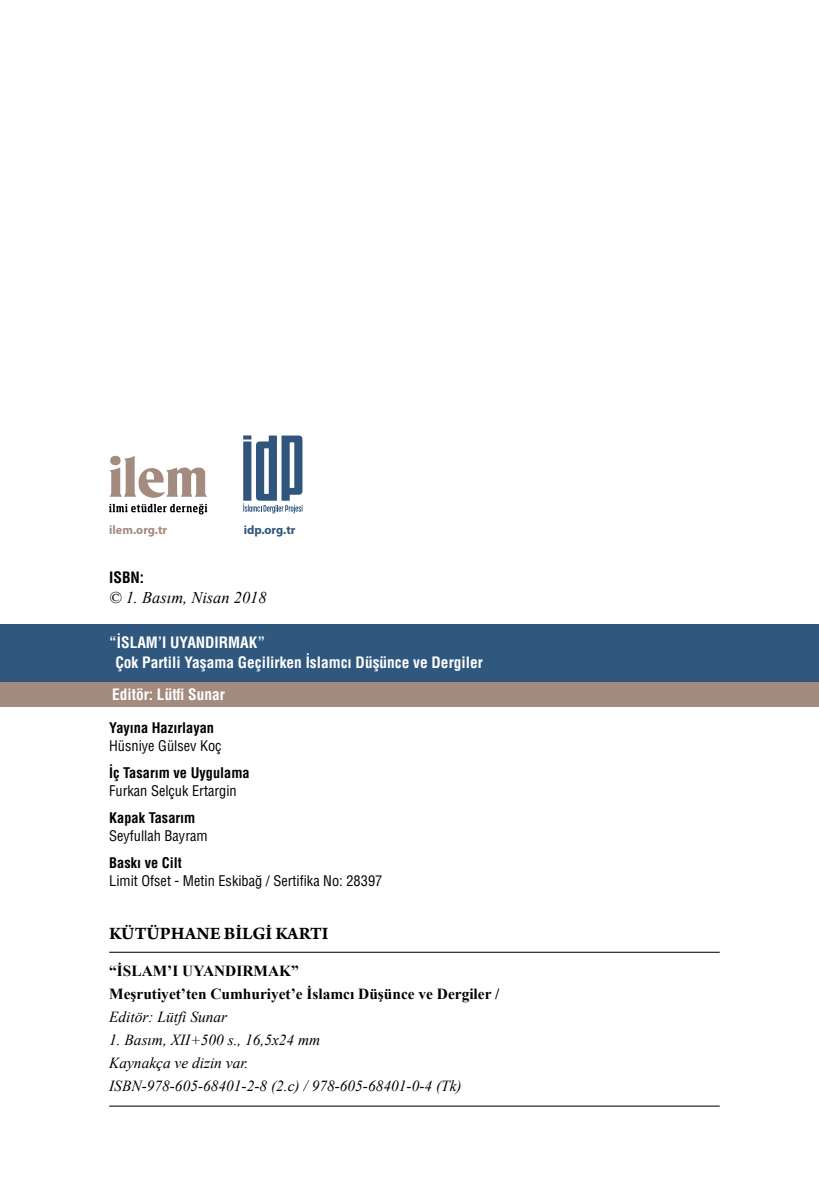
<style>
.page{position:relative;width:819px;height:1191px;background:#fff}
.page>*{position:absolute;margin:0;border:0;box-sizing:border-box;transform-origin:0 0}
.t1{font:700 18.38px "Arno Pro";color:#000}
.t2{font:italic 16.45px "Times New Roman";color:#000}
.t3{font:italic 15.4px/22.9px "Times New Roman";color:#000}
.t4{font:700 condensed 15.4px/20.1px "Helvetica LT Std";color:#fff}
.t5{font:700 15.4px/22.9px "Times New Roman";color:#000}
.t6{font:700 condensed 15.4px "Helvetica LT Std";color:#000}
.t7{font:condensed 14.35px "Helvetica LT Std";color:#000}
.t8{font:700 condensed 14.35px "Helvetica LT Std";color:#000}
.t9{font:700 12.25px "Myriad Pro";color:#a38c7f}
.t10{font:700 12.25px "Myriad Pro";color:#30567d}
</style>
<div class="page">
<div style="left:0;top:645px;width:819px;height:61px;background:#a38c7f"></div>
<div style="left:0;top:624px;width:819px;height:57px;background:#30577e"></div>
<hr style="left:109px;top:951px;width:610px;height:1px;background:#000">
<hr style="left:109px;top:1105px;width:610px;height:1px;background:#000">
<svg style="left:109px;top:456px;width:98px;height:42px"></svg>
<svg style="left:109px;top:504px;width:98px;height:10px"></svg>
<svg style="left:243px;top:435px;width:59px;height:78px"></svg>
<p class="t9" style="left:109px;top:522px;width:60px">ilem.org.tr</p>
<p class="t10" style="left:244px;top:522px;width:53px">idp.org.tr</p>
<p class="t6" style="left:109px;top:567px;width:36px">ISBN:</p>
<p class="t2" style="left:109px;top:586px;width:159px">© 1. Basım, Nisan 2018</p>
<p class="t4" style="left:115px;top:632px;width:369px;text-indent:-6px">“İSLAM’I UYANDIRMAK”<br>Çok Partili Yaşama Geçilirken İslamcı Düşünce ve Dergiler</p>
<p class="t4" style="left:112px;top:684px;width:114px">Editör: Lütfi Sunar</p>
<p class="t8" style="left:109px;top:719px;width:106px">Yayına Hazırlayan</p>
<p class="t7" style="left:109px;top:736px;width:114px">Hüsniye Gülsev Koç</p>
<p class="t8" style="left:109px;top:764px;width:142px">İç Tasarım ve Uygulama</p>
<p class="t7" style="left:109px;top:781px;width:129px">Furkan Selçuk Ertargin</p>
<p class="t8" style="left:109px;top:809px;width:88px">Kapak Tasarım</p>
<p class="t7" style="left:109px;top:826px;width:100px">Seyfullah Bayram</p>
<p class="t8" style="left:109px;top:854px;width:74px">Baskı ve Cilt</p>
<p class="t7" style="left:109px;top:871px;width:274px">Limit Ofset - Metin Eskibağ / Sertifika No: 28397</p>
<p class="t1" style="left:109px;top:923px;width:221px">KÜTÜPHANE BİLGİ KARTI</p>
<p class="t5" style="left:109px;top:959px;width:391px">“İSLAM’I UYANDIRMAK”<br>Meşrutiyet’ten Cumhuriyet’e İslamcı Düşünce ve Dergiler /</p>
<p class="t3" style="left:109px;top:1005px;width:119px">Editör: Lütfi Sunar</p>
<p class="t3" style="left:109px;top:1028px;width:354px">1. Basım, XII+500 s., 16,5x24 mm<br>Kaynakça ve dizin var.<br>ISBN-978-605-68401-2-8 (2.c) / 978-605-68401-0-4 (Tk)</p>
</div>
